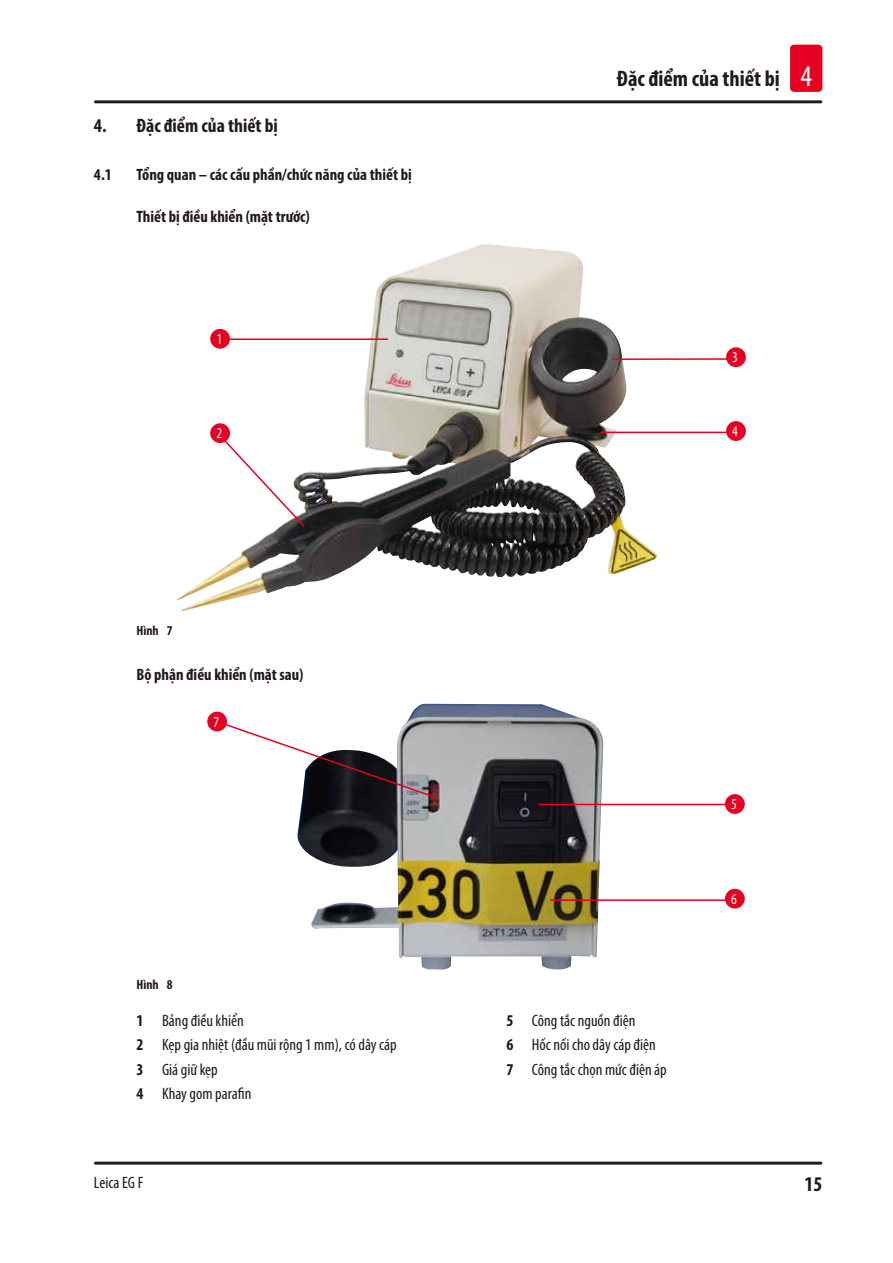
<style>
.page{position:relative;width:893px;height:1263px;background:#fff}
.page>*{position:absolute;margin:0;border:0;box-sizing:border-box;transform-origin:0 0}
.t1{font:700 condensed 22.5px "Myriad Pro";color:#231916}
.t2{font:700 condensed 21px "Myriad Pro";color:#231916}
.t3{font:700 condensed 19.5px "Myriad Pro";color:#231916}
.Table_text{font:condensed 16.5px "Myriad Pro";color:#231916}
.Subheading{font:700 condensed 16.5px "Myriad Pro";color:#231916}
.Table_heading{font:700 condensed 16.5px "Myriad Pro";color:#231916}
.t4{font:condensed 15px "Myriad Pro";color:#fff}
.t5{font:700 condensed 13.5px "Myriad Pro";color:#231916}
.s1{font-weight:400;font-size:30px;color:#fff}
</style>
<div class="page">
<hr style="left:95px;top:100px;width:726px;height:3px;background:#231916">
<hr style="left:95px;top:1161px;width:726px;height:3px;background:#231916">
<div style="left:790px;top:45px;width:32px;height:47px;background:#e60021;border-radius:4px"></div>
<img style="left:177px;top:245px;width:483px;height:366px">
<div style="left:210px;top:329px;width:20px;height:20px;background:#e60021;border-radius:50%"></div>
<div style="left:726px;top:347px;width:20px;height:20px;background:#e60021;border-radius:50%"></div>
<div style="left:210px;top:423px;width:20px;height:20px;background:#e60021;border-radius:50%"></div>
<div style="left:726px;top:421px;width:20px;height:20px;background:#e60021;border-radius:50%"></div>
<hr style="left:228px;top:338px;width:159px;height:2px;background:#e60021">
<svg style="left:223px;top:438px;width:83px;height:90px"></svg>
<hr style="left:613px;top:358px;width:119px;height:2px;background:#e60021">
<hr style="left:601px;top:432px;width:125px;height:1px;background:#e60021">
<img style="left:297px;top:704px;width:306px;height:265px">
<div style="left:207px;top:712px;width:20px;height:19px;background:#e60021;border-radius:50%"></div>
<div style="left:725px;top:794px;width:20px;height:20px;background:#e60021;border-radius:50%"></div>
<div style="left:725px;top:889px;width:20px;height:19px;background:#e60021;border-radius:50%"></div>
<svg style="left:221px;top:722px;width:215px;height:77px"></svg>
<hr style="left:539px;top:804px;width:190px;height:1px;background:#e60021">
<hr style="left:551px;top:899px;width:176px;height:2px;background:#e60021">
<p class="t3" style="left:94px;top:113px;width:185px">4. Đặc điểm của thiết bị</p>
<p class="Subheading" style="left:94px;top:164px;width:19px">4.1</p>
<p class="Subheading" style="left:136px;top:164px;width:277px">Tổng quan – các cấu phần/chức năng của thiết bị</p>
<p class="Subheading" style="left:136px;top:206px;width:175px">Thiết bị điều khiển (mặt trước)</p>
<p class="t4" style="left:216px;top:330px;width:7px">1</p>
<h1 class="t1" style="left:617px;top:65px;width:197px">Đặc điểm của thiết bị <span class="s1">4</span></h1>
<p class="t4" style="left:732px;top:348px;width:7px">3</p>
<p class="t4" style="left:216px;top:424px;width:7px">2</p>
<p class="t4" style="left:732px;top:422px;width:7px">4</p>
<p class="t5" style="left:136px;top:622px;width:37px">Hình 7</p>
<p class="Subheading" style="left:136px;top:664px;width:169px">Bộ phận điều khiển (mặt sau)</p>
<p class="t4" style="left:213px;top:712px;width:7px">7</p>
<p class="t5" style="left:136px;top:976px;width:37px">Hình 8</p>
<p class="Table_heading" style="left:136px;top:1010px;width:9px">1</p>
<p class="Table_text" style="left:162px;top:1011px;width:83px">Bảng điều khiển</p>
<p class="Table_heading" style="left:506px;top:1010px;width:9px">5</p>
<p class="Table_text" style="left:532px;top:1011px;width:105px">Công tắc nguồn điện</p>
<p class="Table_heading" style="left:136px;top:1035px;width:9px">2</p>
<p class="Table_text" style="left:162px;top:1035px;width:236px">Kẹp gia nhiệt (đầu mũi rộng 1 mm), có dây cáp</p>
<p class="Table_heading" style="left:506px;top:1035px;width:9px">6</p>
<p class="Table_text" style="left:532px;top:1035px;width:125px">Hốc nối cho dây cáp điện</p>
<p class="Table_heading" style="left:136px;top:1059px;width:9px">3</p>
<p class="Table_text" style="left:162px;top:1059px;width:57px">Giá giữ kẹp</p>
<p class="Table_heading" style="left:506px;top:1059px;width:9px">7</p>
<p class="Table_text" style="left:532px;top:1059px;width:136px">Công tắc chọn mức điện áp</p>
<p class="Table_heading" style="left:136px;top:1083px;width:9px">4</p>
<p class="Table_text" style="left:162px;top:1084px;width:91px">Khay gom parafin</p>
<p class="t4" style="left:731px;top:795px;width:7px">5</p>
<p class="t4" style="left:731px;top:890px;width:7px">6</p>
<p class="Table_text" style="left:94px;top:1172px;width:51px">Leica EG F</p>
<p class="t2" style="left:804px;top:1171px;width:19px">15</p>
</div>
